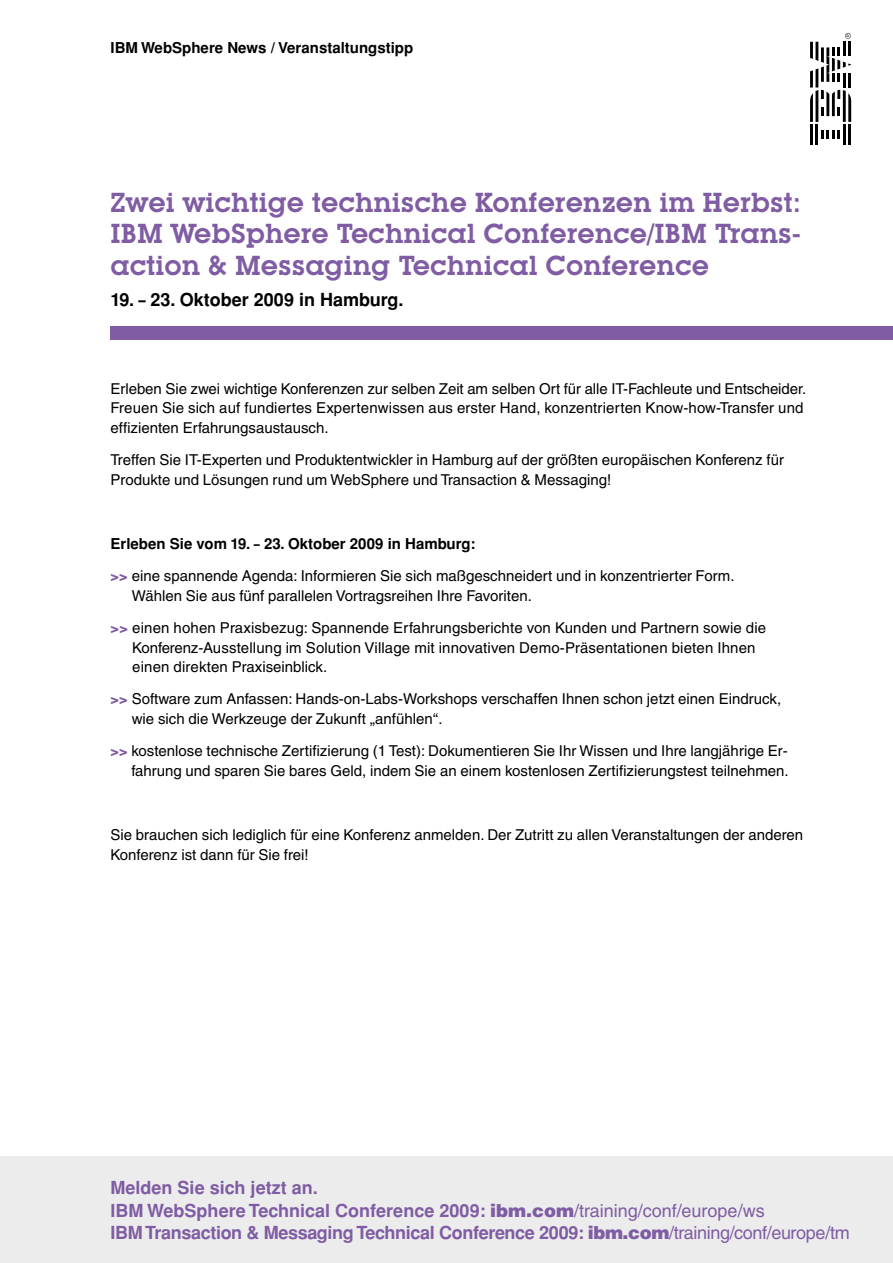
<style>
.page{position:relative;width:893px;height:1263px;background:#fff}
.page>*{position:absolute;margin:0;border:0;box-sizing:border-box;transform-origin:0 0}
.t1{font:600 27px/31.5px "Lubalin Graph IT Cby BT";color:#7f5ca3;text-align:justify}
.t2{font:700 18px/22.5px "IBM Helvetica 2004";letter-spacing:-.01em;color:#7f5ca3}
.t3{font:700 18px "IBM Helvetica 2004";color:#000}
.t4{font:15px/19.5px "IBM Helvetica 2004";color:#000}
.t5{font:700 15px "IBM Helvetica 2004";color:#000}
.s1{font-weight:700}
.s2{font-weight:700;color:#7f5ca3}
.s3{font-weight:900}
.s4{font-weight:400}
</style>
<div class="page">
<div style="left:0;top:1157px;width:893px;height:106px;background:#ececed"></div>
<div style="left:111px;top:326px;width:782px;height:14px;background:#7f5ca3"></div>
<hr style="left:810px;top:125px;width:3px;height:20px;background:#000">
<hr style="left:815px;top:125px;width:3px;height:20px;background:#000">
<svg style="left:821px;top:130px;width:19px;height:9px"></svg>
<hr style="left:843px;top:125px;width:3px;height:20px;background:#000">
<hr style="left:848px;top:125px;width:3px;height:20px;background:#000">
<svg style="left:810px;top:33px;width:41px;height:89px"></svg>
<p class="t5" style="left:111px;top:39px;width:304px">IBM WebSphere News / Veranstaltungstipp</p>
<h1 class="t1" style="left:111px;top:186px;width:692px">Zwei wichtige technische Konferenzen im Herbst:<br>IBM WebSphere Technical Conference/IBM Trans&shy;action &amp; Messaging Technical Conference</h1>
<p class="t3" style="left:111px;top:289px;width:294px">19. – 23. Oktober 2009 in Hamburg.</p>
<p class="t4" style="left:111px;top:379px;width:697px">Erleben Sie zwei wichtige Konferenzen zur selben Zeit am selben Ort für alle IT-Fachleute und Entscheider.<br>Freuen Sie sich auf fundiertes Expertenwissen aus erster Hand, konzentrierten Know-how-Transfer und effizienten Erfahrungsaustausch.</p>
<p class="t4" style="left:111px;top:450px;width:675px">Treffen Sie IT-Experten und Produktentwickler in Hamburg auf der größten europäischen Konferenz für<br>Produkte und Lösungen rund um WebSphere und Transaction &amp; Messaging!</p>
<p class="t4" style="left:111px;top:528px;width:625px;line-height:32.2px"><span class="s1">Erleben Sie vom 19. – 23. Oktober 2009 in Hamburg:<br></span><span class="s2">&gt;&gt;</span> eine spannende Agenda: Informieren Sie sich maßgeschneidert und in konzentrierter Form.</p>
<p class="t4" style="left:111px;top:580px;width:657px;line-height:32.2px;text-indent:21px">Wählen Sie aus fünf parallelen Vortragsreihen Ihre Favoriten.<br><span class="s2">&gt;&gt;</span> einen hohen Praxisbezug: Spannende Erfahrungsberichte von Kunden und Partnern sowie die</p>
<p class="t4" style="left:132px;top:638px;width:625px">Konferenz-Ausstellung im Solution Village mit innovativen Demo-Präsentationen bieten Ihnen einen direkten Praxiseinblick.</p>
<p class="t4" style="left:132px;top:689px;width:651px;text-indent:-21px"><span class="s2">&gt;&gt;</span> Software zum Anfassen: Hands-on-Labs-Workshops verschaffen Ihnen schon jetzt einen Eindruck, wie sich die Werkzeuge der Zukunft „anfühlen“.</p>
<p class="t4" style="left:111px;top:741px;width:680px;text-align:right"><span class="s2">&gt;&gt;</span> kostenlose technische Zertifizierung (1 Test): Dokumentieren Sie Ihr Wissen und Ihre langjährige Er&shy;fahrung und sparen Sie bares Geld, indem Sie an einem kostenlosen Zertifizierungstest teilnehmen.</p>
<p class="t4" style="left:111px;top:825px;width:694px">Sie brauchen sich lediglich für eine Konferenz anmelden. Der Zutritt zu allen Veranstaltungen der anderen<br>Konferenz ist dann für Sie frei!</p>
<p class="t2" style="left:111px;top:1177px;width:741px">Melden Sie sich jetzt an.<br>IBM WebSphere Technical Conference 2009: <span class="s3">ibm.com</span><span class="s4">/training/conf/europe/ws<br></span>IBM Transaction &amp; Messaging Technical Conference 2009: <span class="s3">ibm.com</span><span class="s4">/training/conf/europe/tm</span></p>
</div>
